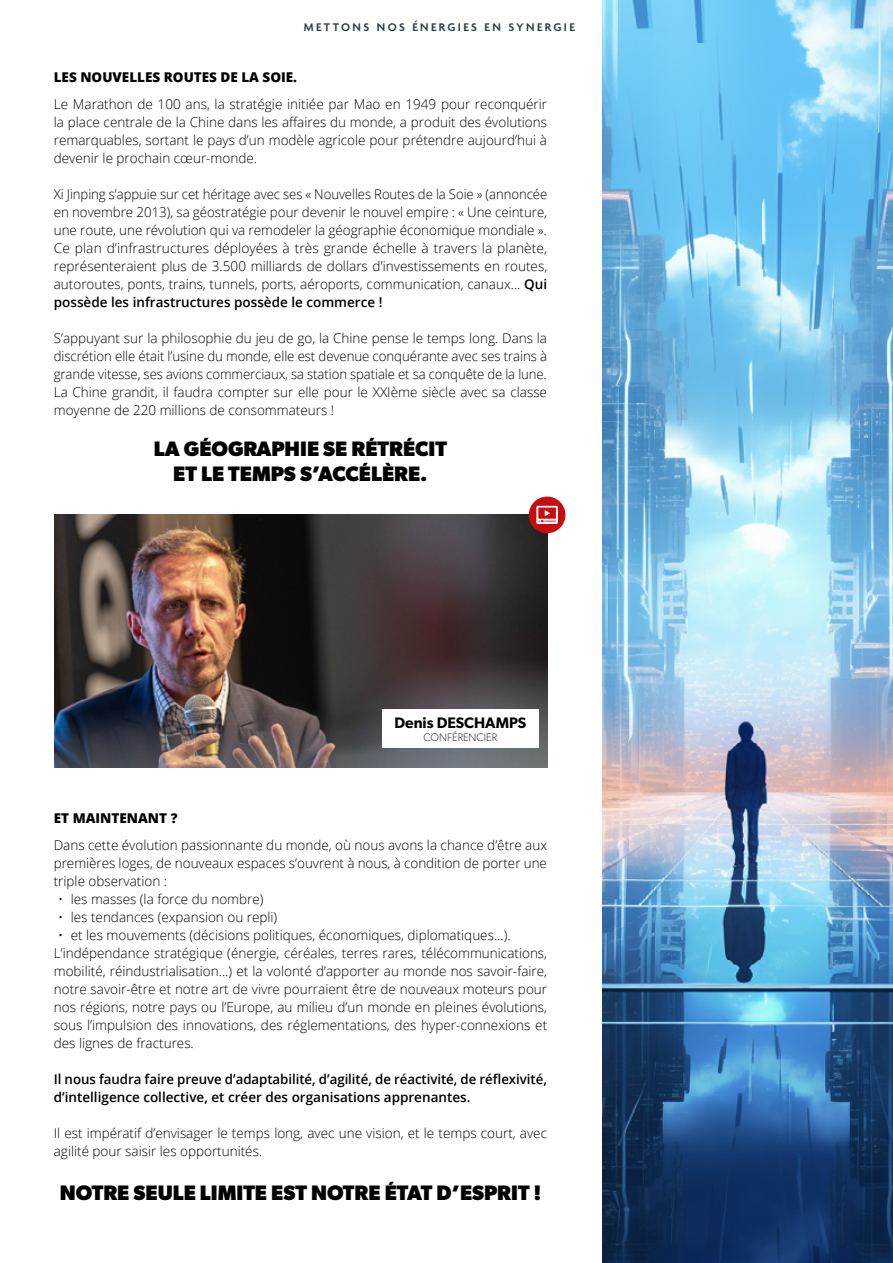
<style>
.page{position:relative;width:893px;height:1263px;background:#fff}
.page>*{position:absolute;margin:0;border:0;box-sizing:border-box;transform-origin:0 0}
.t1{font:700 21px/25.5px "Gibson";color:#000;text-align:center}
.t2{font:600 15.3px "Gibson";color:#000}
.t3{font:300 13.5px/18px "Open Sans";color:#000;text-align:justify}
.t4{font:600 13.5px/18px "Open Sans";letter-spacing:-.005em;color:#000}
.t5{font:800 13.5px "Open Sans";color:#000}
.t6{font:600 12px "Agenda";letter-spacing:.2em;color:#2e3b45}
.t7{font:100 10.95px "Gibson";color:#000}
.s1{font-weight:600}
</style>
<div class="page">
<img style="left:54px;top:515px;width:493px;height:252px">
<img style="left:603px;top:0;width:290px;height:1263px">
<div style="left:382px;top:709px;width:157px;height:38px;background:#fff"></div>
<div style="left:529px;top:497px;width:36px;height:36px;background:#c90c0f;border-radius:50%"></div>
<svg style="left:536px;top:506px;width:22px;height:18px"></svg>
<p class="t6" style="left:304px;top:20px;width:273px">METTONS NOS ÉNERGIES EN SYNERGIE</p>
<p class="t5" style="left:54px;top:67px;width:245px">LES NOUVELLES ROUTES DE LA SOIE.</p>
<p class="t3" style="left:54px;top:95px;width:495px">Le Marathon de 100 ans, la stratégie initiée par Mao en 1949 pour reconquérir la place centrale de la Chine dans les affaires du monde, a produit des évolutions remarquables, sortant le pays d’un modèle agricole pour prétendre aujourd’hui à devenir le prochain cœur-monde.</p>
<p class="t3" style="left:54px;top:185px;width:495px">Xi Jinping s’appuie sur cet héritage avec ses « Nouvelles Routes de la Soie » (annoncée en novembre 2013), sa géostratégie pour devenir le nouvel empire : « Une ceinture, une route, une révolution qui va remodeler la géographie économique mondiale ».<br>Ce plan d’infrastructures déployées à très grande échelle à travers la planète, représenteraient plus de 3.500 milliards de dollars d’investissements en routes, autoroutes, ponts, trains, tunnels, ports, aéroports, communication, canaux... <span class="s1">Qui possède les infrastructures possède le commerce !</span></p>
<p class="t3" style="left:54px;top:329px;width:495px">S’appuyant sur la philosophie du jeu de go, la Chine pense le temps long. Dans la discrétion elle était l’usine du monde, elle est devenue conquérante avec ses trains à grande vitesse, ses avions commerciaux, sa station spatiale et sa conquête de la lune.<br>La Chine grandit, il faudra compter sur elle pour le XXIème siècle avec sa classe moyenne de 220 millions de consommateurs !</p>
<h1 class="t1" style="left:154px;top:435px;width:294px">LA GÉOGRAPHIE SE RÉTRÉCIT<br>ET LE TEMPS S’ACCÉLÈRE.</h1>
<p class="t2" style="left:394px;top:713px;width:133px">Denis DESCHAMPS</p>
<p class="t7" style="left:423px;top:730px;width:75px">CONFÉRENCIER</p>
<p class="t5" style="left:54px;top:808px;width:125px">ET MAINTENANT ?</p>
<p class="t3" style="left:54px;top:836px;width:495px">Dans cette évolution passionnante du monde, où nous avons la chance d’être aux premières loges, de nouveaux espaces s’ouvrent à nous, à condition de porter une triple observation :</p>
<p class="t3" style="left:58px;top:890px;width:207px">• les masses (la force du nombre)</p>
<p class="t3" style="left:58px;top:908px;width:221px">• les tendances (expansion ou repli)</p>
<p class="t3" style="left:54px;top:926px;width:495px;text-align:left;text-indent:4px">• et les mouvements (décisions politiques, économiques, diplomatiques...).<br>L’indépendance stratégique (énergie, céréales, terres rares, télécommunications, mobilité, réindustrialisation...) et la volonté d’apporter au monde nos savoir-faire, notre savoir-être et notre art de vivre pourraient être de nouveaux moteurs pour nos régions, notre pays ou l’Europe, au milieu d’un monde en pleines évolutions, sous l’impulsion des innovations, des réglementations, des hyper-connexions et des lignes de fractures.</p>
<p class="t4" style="left:54px;top:1070px;width:495px">Il nous faudra faire preuve d’adaptabilité, d’agilité, de réactivité, de réflexivité, d’intelligence collective, et créer des organisations apprenantes.</p>
<p class="t3" style="left:54px;top:1124px;width:495px">Il est impératif d’envisager le temps long, avec une vision, et le temps court, avec agilité pour saisir les opportunités.</p>
<h1 class="t1" style="left:60px;top:1179px;width:483px">NOTRE SEULE LIMITE EST NOTRE ÉTAT D’ESPRIT !</h1>
</div>
